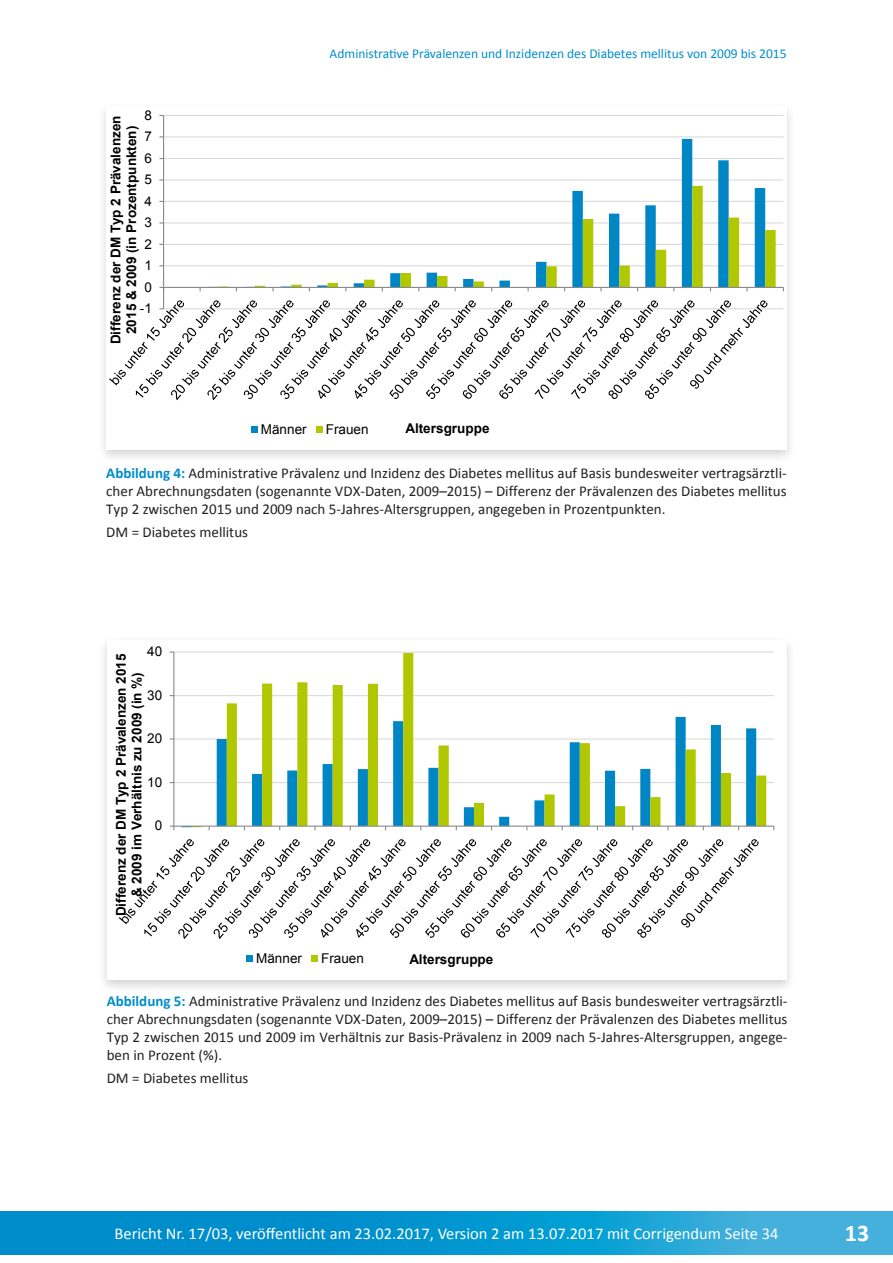
<style>
.page{position:relative;width:893px;height:1263px;background:#fff}
.page>*{position:absolute;margin:0;border:0;box-sizing:border-box;transform-origin:0 0}
.t1{font:700 24px "Calibri";color:#fff}
.t2{font:16.5px "Calibri";color:#fff}
.TabellenAbbildungsun{font:15px/18px "Calibri";color:#231f20;text-align:justify}
.t3{font:700 13.5px/15.6px "Arial";color:#000;text-align:center}
.t4{font:13.5px "Calibri";color:#008dcb}
.t5{font:13.5px "Arial";letter-spacing:.005em;color:#000}
.s1{font-weight:700;color:#008dcb}
</style>
<div class="page">
<div style="left:97px;top:102px;width:699px;height:361px;background:#231f20;opacity:.2"></div>
<div style="left:106px;top:106px;width:681px;height:344px;background:#fff"></div>
<hr style="left:164px;top:308px;width:619px;height:1px;background:#d9d9d9">
<hr style="left:164px;top:265px;width:619px;height:1px;background:#d9d9d9">
<hr style="left:164px;top:244px;width:619px;height:1px;background:#d9d9d9">
<hr style="left:164px;top:222px;width:619px;height:1px;background:#d9d9d9">
<hr style="left:164px;top:201px;width:619px;height:1px;background:#d9d9d9">
<hr style="left:164px;top:179px;width:619px;height:1px;background:#d9d9d9">
<hr style="left:164px;top:158px;width:619px;height:1px;background:#d9d9d9">
<hr style="left:164px;top:136px;width:619px;height:1px;background:#d9d9d9">
<hr style="left:164px;top:115px;width:619px;height:1px;background:#d9d9d9">
<svg style="left:171px;top:139px;width:594px;height:148px"></svg>
<svg style="left:182px;top:186px;width:594px;height:101px"></svg>
<hr style="left:163px;top:115px;width:1px;height:194px;background:#868686">
<hr style="left:164px;top:287px;width:619px;height:1px;background:#868686">
<svg style="left:109px;top:300px;width:658px;height:100px"></svg>
<div style="left:251px;top:427px;width:7px;height:6px;background:#0086c5"></div>
<div style="left:316px;top:427px;width:7px;height:6px;background:#b1c800"></div>
<div style="left:97px;top:635px;width:699px;height:358px;background:#231f20;opacity:.2"></div>
<div style="left:107px;top:640px;width:680px;height:339px;background:#fff"></div>
<hr style="left:174px;top:782px;width:600px;height:1px;background:#d9d9d9">
<hr style="left:174px;top:738px;width:600px;height:1px;background:#d9d9d9">
<hr style="left:174px;top:695px;width:600px;height:1px;background:#d9d9d9">
<hr style="left:174px;top:651px;width:600px;height:2px;background:#d9d9d9">
<svg style="left:192px;top:653px;width:574px;height:173px"></svg>
<hr style="left:173px;top:652px;width:1px;height:174px;background:#868686">
<hr style="left:174px;top:826px;width:600px;height:1px;background:#868686">
<svg style="left:119px;top:839px;width:639px;height:100px"></svg>
<div style="left:247px;top:955px;width:6px;height:7px;background:#0086c5"></div>
<div style="left:311px;top:955px;width:7px;height:7px;background:#b1c800"></div>
<svg style="left:0;top:1212px;width:893px;height:42px;background:#119ad1"></svg>
<p class="t5" style="left:144px;top:106px;width:9px">8</p>
<p class="t3" style="left:108px;top:344px;width:230px;rotate:-90deg">Differenz der DM Typ 2 Prävalenzen<br>2015 &amp; 2009 (in Prozentpunkten)</p>
<p class="t5" style="left:144px;top:128px;width:9px">7</p>
<p class="t5" style="left:144px;top:149px;width:9px">6</p>
<p class="t5" style="left:144px;top:171px;width:9px">5</p>
<p class="t5" style="left:144px;top:192px;width:9px">4</p>
<p class="t5" style="left:144px;top:214px;width:9px">3</p>
<p class="t5" style="left:144px;top:235px;width:9px">2</p>
<p class="t5" style="left:144px;top:257px;width:9px">1</p>
<p class="t5" style="left:144px;top:278px;width:9px">0</p>
<p class="t5" style="left:140px;top:300px;width:14px">-1</p>
<p class="t4" style="left:330px;top:45px;width:458px">Administrative Prävalenzen und Inzidenzen des Diabetes mellitus von 2009 bis 2015</p>
<p class="t5" style="left:261px;top:421px;width:47px">Männer</p>
<p class="t5" style="left:326px;top:421px;width:44px">Frauen</p>
<p class="t3" style="left:405px;top:421px;width:86px">Altersgruppe</p>
<p class="TabellenAbbildungsun" style="left:106px;top:464px;width:682px"><span class="s1">Abbildung 4:</span> Administrative Prävalenz und Inzidenz des Diabetes mellitus auf Basis bundesweiter vertragsärztli&shy;cher Abrechnungsdaten (sogenannte VDX-Daten, 2009–2015) – Differenz der Prävalenzen des Diabetes mellitus Typ 2 zwischen 2015 und 2009 nach 5-Jahres-Altersgruppen, angegeben in Prozentpunkten.</p>
<p class="TabellenAbbildungsun" style="left:106px;top:523px;width:143px">DM = Diabetes mellitus</p>
<p class="t5" style="left:147px;top:643px;width:17px">40</p>
<p class="t3" style="left:114px;top:916px;width:264px;rotate:-90deg">Differenz der DM Typ 2 Prävalenzen 2015 &amp; 2009 im Verhältnis zu 2009 (in %)</p>
<p class="t5" style="left:147px;top:686px;width:17px">30</p>
<p class="t5" style="left:147px;top:730px;width:17px">20</p>
<p class="t5" style="left:147px;top:773px;width:17px">10</p>
<p class="t5" style="left:155px;top:817px;width:9px">0</p>
<p class="t5" style="left:256px;top:949px;width:47px">Männer</p>
<p class="t5" style="left:321px;top:949px;width:44px">Frauen</p>
<p class="t3" style="left:409px;top:952px;width:86px">Altersgruppe</p>
<p class="TabellenAbbildungsun" style="left:107px;top:992px;width:682px"><span class="s1">Abbildung 5:</span> Administrative Prävalenz und Inzidenz des Diabetes mellitus auf Basis bundesweiter vertragsärztli&shy;cher Abrechnungsdaten (sogenannte VDX-Daten, 2009–2015) – Differenz der Prävalenzen des Diabetes mellitus Typ 2 zwischen 2015 und 2009 im Verhältnis zur Basis-Prävalenz in 2009 nach 5-Jahres-Altersgruppen, angege&shy;ben in Prozent (%).</p>
<p class="TabellenAbbildungsun" style="left:107px;top:1069px;width:143px">DM = Diabetes mellitus</p>
<p class="t2" style="left:114px;top:1223px;width:665px">Bericht Nr. 17/03, veröffentlicht am 23.02.2017, Version 2 am 13.07.2017 mit Corrigendum Seite 34</p>
<h1 class="t1" style="left:845px;top:1218px;width:26px">13</h1>
</div>
